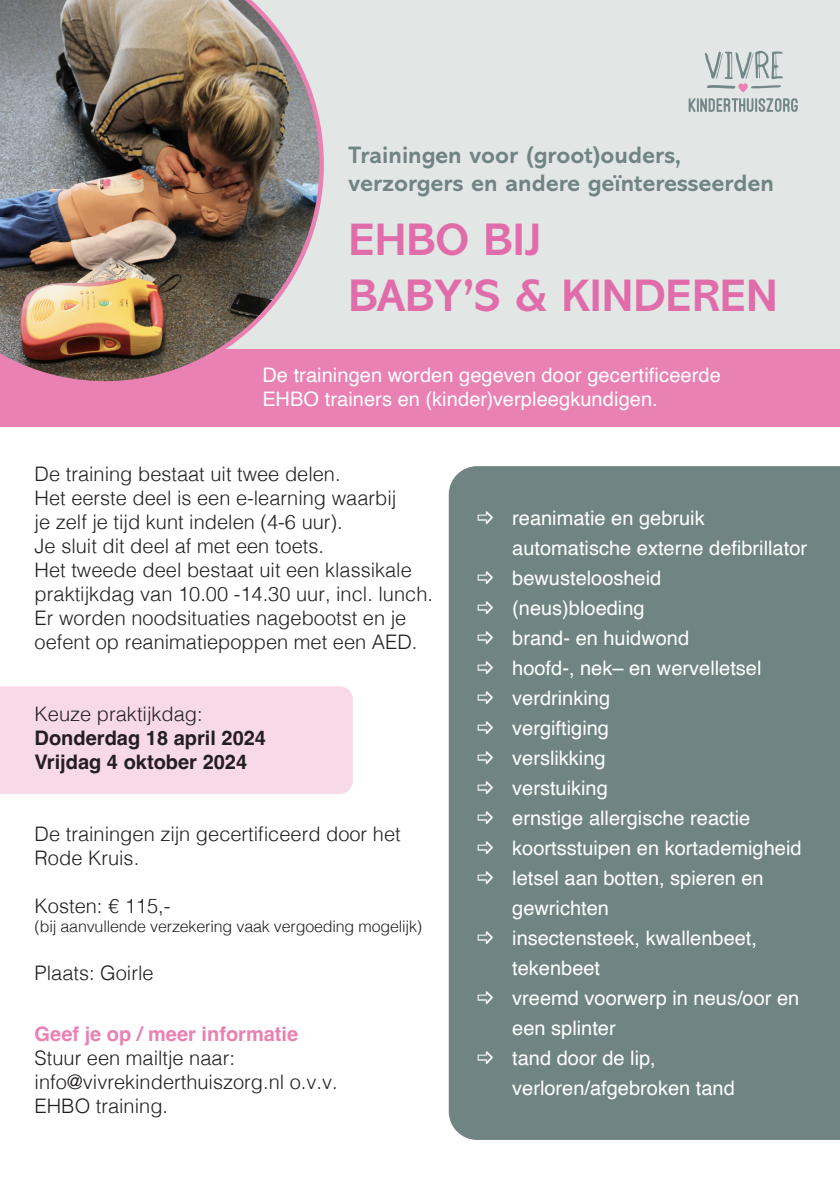
<style>
.page{position:relative;width:840px;height:1191px;background:#fff}
.page>*{position:absolute;margin:0;border:0;box-sizing:border-box;transform-origin:0 0}
.t1{font:700 46px "Abadi MT Pro";color:#e16caa}
.t2{font:700 24px "Abadi MT Pro";color:#708583}
.t3{font:300 20px/24px "Helvetica";color:#231f20}
.t4{font:20px/30px "Helvetica";color:#fff}
.t5{font:700 20px "Helvetica";color:#231f20}
.t6{font:300 16px "Helvetica";letter-spacing:-.01em;color:#231f20}
.s1{font-weight:700;color:#e981b3}
</style>
<div class="page">
<div style="left:324px;top:0;width:515px;height:349px;background:#e2e7e6"></div>
<div style="left:0;top:686px;width:352px;height:108px;background:#f8d9e8"></div>
<div style="left:448px;top:466px;width:391px;height:674px;background:#708583"></div>
<div style="left:0;top:349px;width:839px;height:78px;background:#e981b3"></div>
<img style="left:0;top:0;width:324px;height:382px">
<svg style="left:688px;top:98px;width:109px;height:14px;background:#a9b6b5"></svg>
<svg style="left:704px;top:51px;width:78px;height:41px;background:#c5cccc"></svg>
<svg style="left:477px;top:511px;width:16px;height:12px"></svg>
<svg style="left:477px;top:571px;width:16px;height:12px"></svg>
<svg style="left:477px;top:601px;width:16px;height:12px"></svg>
<svg style="left:477px;top:631px;width:16px;height:12px"></svg>
<svg style="left:477px;top:661px;width:16px;height:12px"></svg>
<svg style="left:477px;top:691px;width:16px;height:12px"></svg>
<svg style="left:477px;top:721px;width:16px;height:12px"></svg>
<svg style="left:477px;top:751px;width:16px;height:12px"></svg>
<svg style="left:477px;top:781px;width:16px;height:12px"></svg>
<svg style="left:477px;top:811px;width:16px;height:12px"></svg>
<svg style="left:477px;top:841px;width:16px;height:12px"></svg>
<svg style="left:477px;top:871px;width:16px;height:12px"></svg>
<svg style="left:477px;top:931px;width:16px;height:12px"></svg>
<svg style="left:477px;top:991px;width:16px;height:12px"></svg>
<svg style="left:477px;top:1051px;width:16px;height:12px"></svg>
<p class="t2" style="left:348px;top:141px;width:334px">Trainingen voor (groot)ouders,</p>
<p class="t2" style="left:348px;top:169px;width:427px">verzorgers en andere geïnteresseerden</p>
<p class="t1" style="left:348px;top:213px;width:194px">EHBO BIJ</p>
<p class="t1" style="left:348px;top:269px;width:430px">BABY’S &amp; KINDEREN</p>
<p class="t4" style="left:262px;top:361px;width:459px">De trainingen worden gegeven door gecertificeerde</p>
<p class="t4" style="left:262px;top:385px;width:396px">EHBO trainers en (kinder)verpleegkundigen.</p>
<p class="t3" style="left:35px;top:460px;width:307px">De training bestaat uit twee delen.</p>
<p class="t3" style="left:35px;top:484px;width:363px">Het eerste deel is een e-learning waarbij</p>
<p class="t3" style="left:35px;top:508px;width:309px">je zelf je tijd kunt indelen (4-6 uur).</p>
<p class="t3" style="left:35px;top:532px;width:291px">Je sluit dit deel af met een toets.</p>
<p class="t3" style="left:35px;top:556px;width:399px">Het tweede deel bestaat uit een klassikale praktijkdag van 10.00 -14.30 uur, incl. lunch.</p>
<p class="t3" style="left:35px;top:604px;width:384px">Er worden noodsituaties nagebootst en je oefent op reanimatiepoppen met een AED.</p>
<p class="t3" style="left:35px;top:700px;width:169px">Keuze praktijkdag:</p>
<p class="t5" style="left:35px;top:725px;width:233px">Donderdag 18 april 2024</p>
<p class="t5" style="left:35px;top:749px;width:214px">Vrijdag 4 oktober 2024</p>
<p class="t3" style="left:35px;top:820px;width:367px">De trainingen zijn gecertificeerd door het<br>Rode Kruis.</p>
<p class="t3" style="left:35px;top:892px;width:137px">Kosten: € 115,-</p>
<p class="t6" style="left:35px;top:912px;width:389px">(bij aanvullende verzekering vaak vergoeding mogelijk)</p>
<p class="t3" style="left:35px;top:959px;width:120px">Plaats: Goirle</p>
<p class="t3" style="left:35px;top:1020px;width:304px"><span class="s1">Geef je op / meer informatie<br></span>Stuur een mailtje naar: info@vivrekinderthuiszorg.nl o.v.v.</p>
<p class="t3" style="left:35px;top:1092px;width:135px">EHBO training.</p>
<p class="t4" style="left:512px;top:503px;width:296px">reanimatie en gebruik automatische externe defibrillator</p>
<p class="t4" style="left:512px;top:563px;width:150px">bewusteloosheid</p>
<p class="t4" style="left:512px;top:593px;width:134px">(neus)bloeding</p>
<p class="t4" style="left:512px;top:623px;width:178px">brand- en huidwond</p>
<p class="t4" style="left:512px;top:653px;width:250px">hoofd-, nek– en wervelletsel</p>
<p class="t4" style="left:512px;top:683px;width:99px">verdrinking</p>
<p class="t4" style="left:512px;top:713px;width:98px">vergiftiging</p>
<p class="t4" style="left:512px;top:743px;width:95px">verslikking</p>
<p class="t4" style="left:512px;top:773px;width:97px">verstuiking</p>
<p class="t4" style="left:512px;top:803px;width:239px">ernstige allergische reactie</p>
<p class="t4" style="left:512px;top:833px;width:291px">koortsstuipen en kortademigheid</p>
<p class="t4" style="left:512px;top:863px;width:253px">letsel aan botten, spieren en gewrichten</p>
<p class="t4" style="left:512px;top:923px;width:246px">insectensteek, kwallenbeet, tekenbeet</p>
<p class="t4" style="left:512px;top:983px;width:288px">vreemd voorwerp in neus/oor en een splinter</p>
<p class="t4" style="left:512px;top:1043px;width:224px">tand door de lip, verloren/afgebroken tand</p>
</div>
